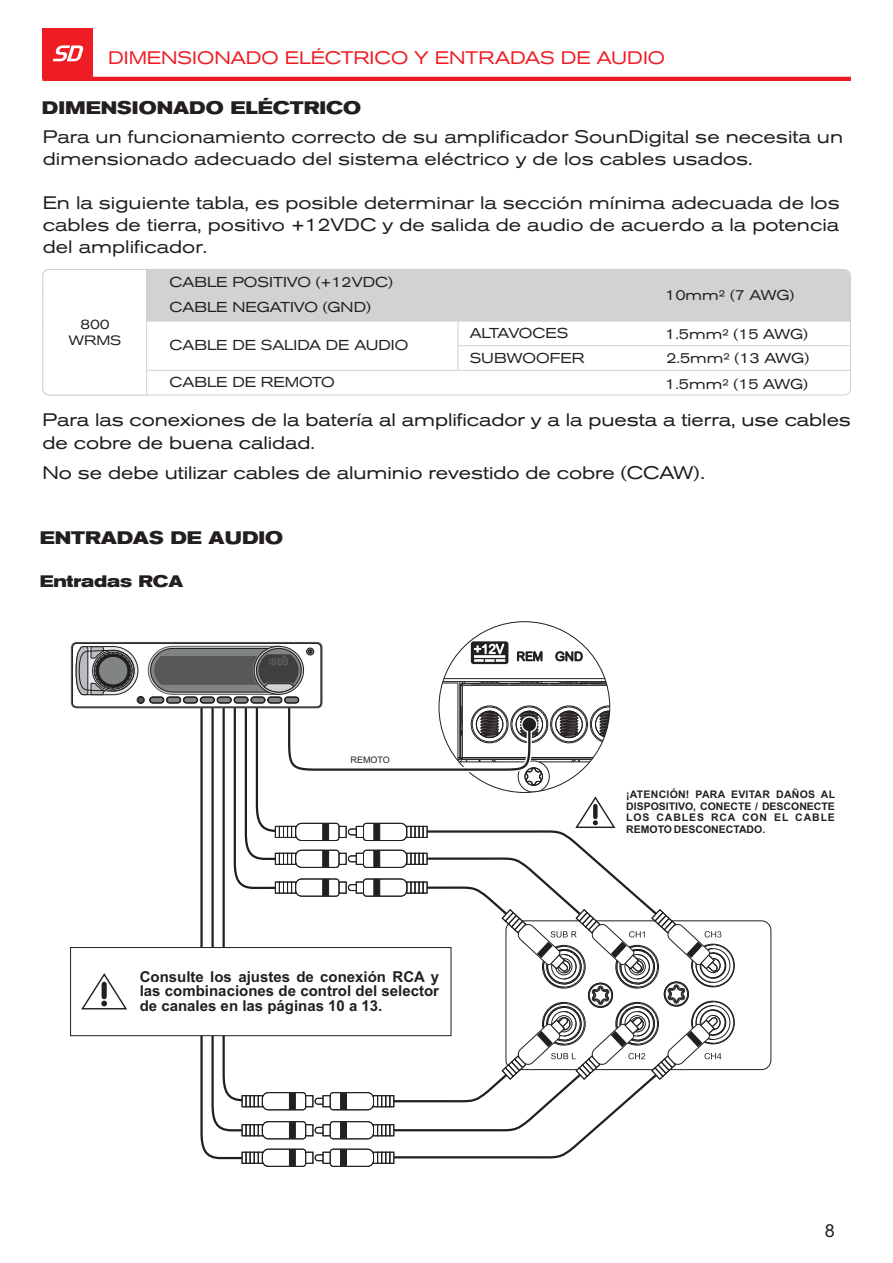
<style>
.page{position:relative;width:893px;height:1263px;background:#fff}
.page>*{position:absolute;margin:0;border:0;box-sizing:border-box;transform-origin:0 0}
.t1{font:expanded 18px/21.9px "Akzidenz Grotesk BQ";color:#231f20}
.t2{font:expanded 18px/22.5px "Akzidenz Grotesk BQ";letter-spacing:-.005em;color:#201b1d}
.t3{font:expanded 18px "Akzidenz Grotesk BQ";color:#ee1d23}
.t4{font:700 expanded 18px "Akzidenz Grotesk BQ";color:#231f20}
.t5{font:18px "Arial";color:#231f20}
.t6{font:700 expanded 16.5px "Akzidenz Grotesk BQ";color:#231f20}
.t7{font:700 15px/14.7px "Arial";color:#231f20;text-align:justify}
.t8{font:expanded 14.25px "Akzidenz Grotesk BQ";color:#231f20}
.t9{font:expanded 14.25px "Akzidenz Grotesk BQ";letter-spacing:-.02em;color:#231f20}
.t10{font:expanded 13.5px/15.6px "Akzidenz Grotesk BQ";color:#231f20;text-align:center}
.t11{font:700 10.5px/11.7px "Arial";color:#231f20;text-align:justify}
.t12{font:9px "Arial";color:#231f20}
</style>
<div class="page">
<div style="left:471px;top:641px;width:37px;height:23px;background:#231f20;border-radius:3px"></div>
<div style="left:692px;top:1001px;width:42px;height:43px;border:1px solid #231f20;border-radius:50%"></div>
<div style="left:696px;top:1005px;width:34px;height:35px;border:1px solid #231f20;border-radius:50%"></div>
<div style="left:692px;top:944px;width:42px;height:43px;border:1px solid #231f20;border-radius:50%"></div>
<div style="left:696px;top:948px;width:34px;height:35px;border:1px solid #231f20;border-radius:50%"></div>
<div style="left:691px;top:944px;width:44px;height:43px;border:1px solid #231f20;border-radius:50%"></div>
<div style="left:691px;top:1001px;width:44px;height:43px;border:1px solid #231f20;border-radius:50%"></div>
<hr style="left:42px;top:77px;width:809px;height:4px;background:#ee1d23">
<div style="left:42px;top:28px;width:51px;height:51px;background:#ee1d23"></div>
<svg style="left:53px;top:45px;width:30px;height:16px"></svg>
<svg style="left:70px;top:644px;width:656px;height:523px"></svg>
<svg style="left:42px;top:269px;width:809px;height:127px"></svg>
<hr style="left:458px;top:321px;width:1px;height:49px;background:#d1d2d4">
<hr style="left:458px;top:345px;width:392px;height:1px;background:#d1d2d4">
<hr style="left:147px;top:370px;width:703px;height:1px;background:#d1d2d4">
<p class="t3" style="left:108px;top:51px;width:558px">DIMENSIONADO ELÉCTRICO Y ENTRADAS DE AUDIO</p>
<p class="t4" style="left:42px;top:101px;width:321px">DIMENSIONADO ELÉCTRICO</p>
<p class="t1" style="left:43px;top:127px;width:802px">Para un funcionamiento correcto de su amplificador SounDigital se necesita un dimensionado adecuado del sistema eléctrico y de los cables usados.</p>
<p class="t1" style="left:43px;top:193px;width:798px;text-align:justify">En la siguiente tabla, es posible determinar la sección mínima adecuada de los cables de tierra, positivo +12VDC y de salida de audio de acuerdo a la potencia del amplificador.</p>
<p class="t10" style="left:69px;top:318px;width:54px">800<br>WRMS</p>
<p class="t8" style="left:169px;top:277px;width:225px">CABLE POSITIVO (+12VDC)</p>
<p class="t8" style="left:169px;top:302px;width:203px">CABLE NEGATIVO (GND)</p>
<p class="t8" style="left:169px;top:340px;width:241px">CABLE DE SALIDA DE AUDIO</p>
<p class="t9" style="left:470px;top:328px;width:100px">ALTAVOCES</p>
<p class="t8" style="left:665px;top:290px;width:131px">10mm² (7 AWG)</p>
<p class="t8" style="left:665px;top:329px;width:144px">1.5mm² (15 AWG)</p>
<p class="t8" style="left:470px;top:353px;width:116px">SUBWOOFER</p>
<p class="t8" style="left:666px;top:353px;width:144px">2.5mm² (13 AWG)</p>
<p class="t8" style="left:169px;top:377px;width:167px">CABLE DE REMOTO</p>
<p class="t8" style="left:665px;top:378px;width:144px">1.5mm² (15 AWG)</p>
<p class="t2" style="left:43px;top:411px;width:810px">Para las conexiones de la batería al amplificador y a la puesta a tierra, use cables de cobre de buena calidad.</p>
<p class="t2" style="left:43px;top:464px;width:664px">No se debe utilizar cables de aluminio revestido de cobre (CCAW).</p>
<p class="t4" style="left:40px;top:531px;width:245px">ENTRADAS DE AUDIO</p>
<p class="t6" style="left:40px;top:576px;width:145px">Entradas RCA</p>
<p class="t12" style="left:351px;top:757px;width:41px">REMOTO</p>
<p class="t7" style="left:140px;top:970px;width:301px">Consulte los ajustes de conexión RCA y las combinaciones de control del selector de canales en las páginas 10 a 13.</p>
<p class="t11" style="left:626px;top:789px;width:210px">¡ATENCIÓN! PARA EVITAR DAÑOS AL DISPOSITIVO, CONECTE / DESCONECTE LOS CABLES RCA CON EL CABLE REMOTO DESCONECTADO.</p>
<p class="t5" style="left:825px;top:1224px;width:12px">8</p>
</div>
